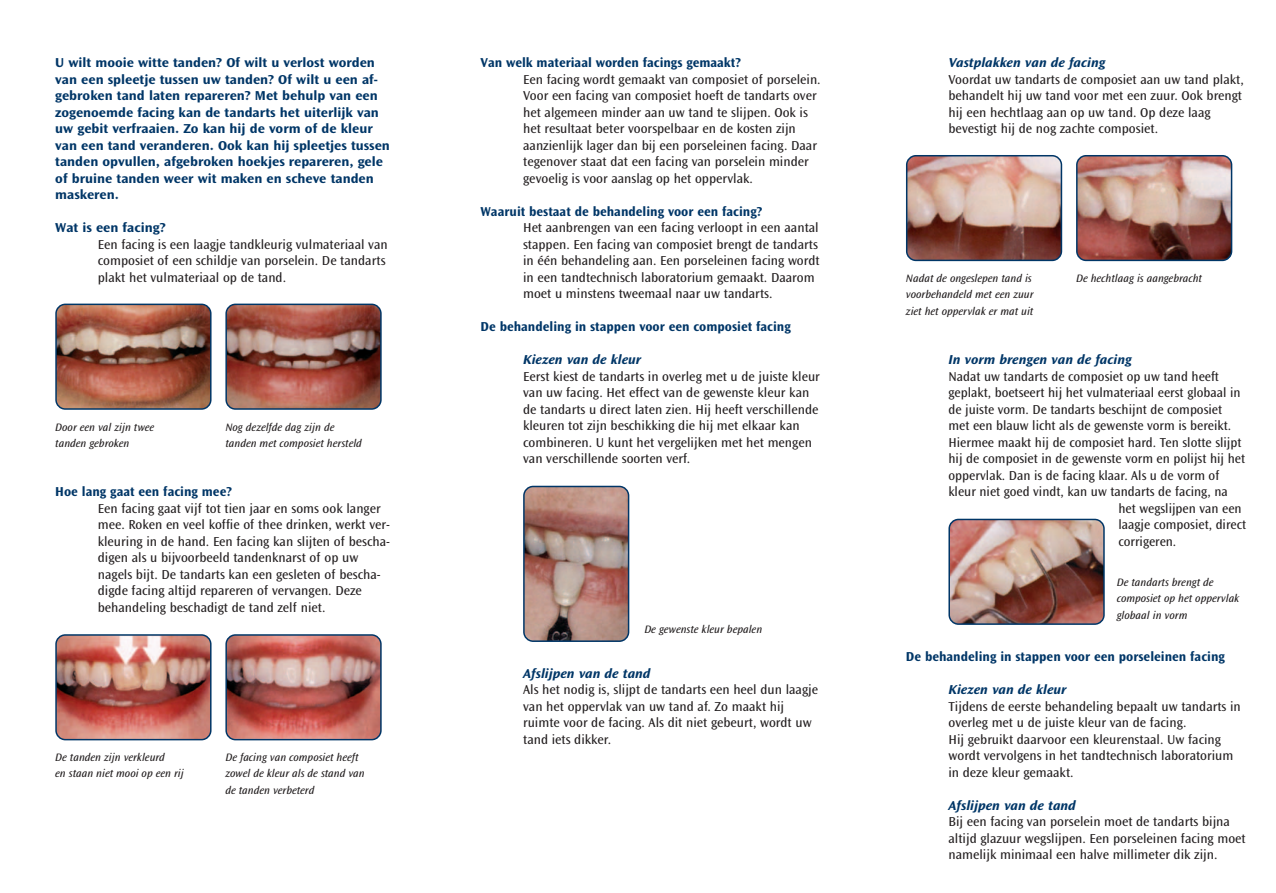
<style>
.page{position:relative;width:1276px;height:893px;background:#fff}
.page>*{position:absolute;margin:0;border:0;box-sizing:border-box;transform-origin:0 0}
.t1{font:13.5px/16.5px "Ocean Sans MM 403 475";color:#231f20}
.t2{font:13.5px/16.5px "Ocean Sans MM 648 572";color:#003667}
.t3{font:13.5px "Ocean Sans MM 648 475";color:#003667}
.t4{font:13.5px "Ocean Sans MM It 648 572";color:#003667}
.t5{font:11.25px/16.5px "Ocean Sans MM It 403 475";color:#231f20}
</style>
<div class="page">
<img style="left:55px;top:304px;width:156px;height:106px">
<img style="left:225px;top:304px;width:157px;height:106px">
<img style="left:55px;top:634px;width:156px;height:106px">
<img style="left:225px;top:634px;width:157px;height:106px">
<img style="left:523px;top:486px;width:106px;height:156px">
<svg style="left:906px;top:155px;width:156px;height:106px;background:#aa857c"></svg>
<img style="left:1076px;top:155px;width:156px;height:106px">
<img style="left:948px;top:519px;width:156px;height:106px">
<p class="t2" style="left:55px;top:56px;width:336px">U wilt mooie witte tanden? Of wilt u verlost worden van een spleetje tussen uw tanden? Of wilt u een af&shy;gebroken tand laten repareren? Met behulp van een zogenoemde facing kan de tandarts het uiterlijk van uw gebit verfraaien. Zo kan hij de vorm of de kleur van een tand veranderen. Ook kan hij spleetjes tussen tanden opvullen, afgebroken hoekjes repareren, gele of bruine tanden weer wit maken en scheve tanden maskeren.</p>
<p class="t2" style="left:55px;top:221px;width:112px">Wat is een facing?</p>
<p class="t1" style="left:98px;top:237px;width:291px">Een facing is een laagje tandkleurig vulmateriaal van composiet of een schildje van porselein. De tandarts plakt het vulmateriaal op de tand.</p>
<p class="t5" style="left:55px;top:419px;width:100px">Door een val zijn twee tanden gebroken</p>
<p class="t5" style="left:225px;top:419px;width:138px">Nog dezelfde dag zijn de tanden met composiet hersteld</p>
<p class="t3" style="left:55px;top:487px;width:178px">Hoe lang gaat een facing mee?</p>
<p class="t1" style="left:98px;top:501px;width:294px">Een facing gaat vijf tot tien jaar en soms ook langer mee. Roken en veel koffie of thee drinken, werkt ver&shy;kleuring in de hand. Een facing kan slijten of bescha&shy;digen als u bijvoorbeeld tandenknarst of op uw nagels bijt. De tandarts kan een gesleten of bescha&shy;digde facing altijd repareren of vervangen. Deze behandeling beschadigt de tand zelf niet.</p>
<p class="t5" style="left:55px;top:749px;width:130px">De tanden zijn verkleurd<br>en staan niet mooi op een rij</p>
<p class="t5" style="left:225px;top:749px;width:141px">De facing van composiet heeft zowel de kleur als de stand van de tanden verbeterd</p>
<p class="t3" style="left:480px;top:58px;width:262px">Van welk materiaal worden facings gemaakt?</p>
<p class="t1" style="left:523px;top:72px;width:299px">Een facing wordt gemaakt van composiet of porselein.<br>Voor een facing van composiet hoeft de tandarts over het algemeen minder aan uw tand te slijpen. Ook is het resultaat beter voorspelbaar en de kosten zijn aanzienlijk lager dan bij een porseleinen facing. Daar tegenover staat dat een facing van porselein minder gevoelig is voor aanslag op het oppervlak.</p>
<p class="t3" style="left:480px;top:206px;width:283px">Waaruit bestaat de behandeling voor een facing?</p>
<p class="t1" style="left:523px;top:221px;width:298px">Het aanbrengen van een facing verloopt in een aantal stappen. Een facing van composiet brengt de tandarts in één behandeling aan. Een porseleinen facing wordt in een tandtechnisch laboratorium gemaakt. Daarom moet u minstens tweemaal naar uw tandarts.</p>
<p class="t3" style="left:480px;top:322px;width:312px">De behandeling in stappen voor een composiet facing</p>
<p class="t4" style="left:523px;top:355px;width:119px">Kiezen van de kleur</p>
<p class="t1" style="left:523px;top:369px;width:298px">Eerst kiest de tandarts in overleg met u de juiste kleur van uw facing. Het effect van de gewenste kleur kan de tandarts u direct laten zien. Hij heeft verschillende kleuren tot zijn beschikking die hij met elkaar kan combineren. U kunt het vergelijken met het mengen van verschillende soorten verf.</p>
<p class="t5" style="left:644px;top:622px;width:119px">De gewenste kleur bepalen</p>
<p class="t4" style="left:523px;top:668px;width:129px">Afslijpen van de tand</p>
<p class="t1" style="left:523px;top:683px;width:296px">Als het nodig is, slijpt de tandarts een heel dun laagje van het oppervlak van uw tand af. Zo maakt hij ruimte voor de facing. Als dit niet gebeurt, wordt uw tand iets dikker.</p>
<p class="t4" style="left:948px;top:58px;width:158px">Vastplakken van de facing</p>
<p class="t1" style="left:948px;top:72px;width:297px">Voordat uw tandarts de composiet aan uw tand plakt, behandelt hij uw tand voor met een zuur. Ook brengt hij een hechtlaag aan op uw tand. Op deze laag bevestigt hij de nog zachte composiet.</p>
<p class="t5" style="left:906px;top:270px;width:129px">Nadat de ongeslepen tand is voorbehandeld met een zuur ziet het oppervlak er mat uit</p>
<p class="t5" style="left:1076px;top:270px;width:127px">De hechtlaag is aangebracht</p>
<p class="t4" style="left:948px;top:355px;width:185px">In vorm brengen van de facing</p>
<p class="t1" style="left:948px;top:369px;width:272px">Nadat uw tandarts de composiet op uw tand heeft</p>
<p class="t1" style="left:948px;top:386px;width:294px">geplakt, boetseert hij het vulmateriaal eerst globaal in</p>
<p class="t1" style="left:948px;top:402px;width:275px">de juiste vorm. De tandarts beschijnt de composiet</p>
<p class="t1" style="left:948px;top:419px;width:284px">met een blauw licht als de gewenste vorm is bereikt.</p>
<p class="t1" style="left:948px;top:435px;width:295px">Hiermee maakt hij de composiet hard. Ten slotte slijpt</p>
<p class="t1" style="left:948px;top:452px;width:298px">hij de composiet in de gewenste vorm en polijst hij het</p>
<p class="t1" style="left:948px;top:468px;width:272px">oppervlak. Dan is de facing klaar. Als u de vorm of</p>
<p class="t1" style="left:948px;top:485px;width:281px">kleur niet goed vindt, kan uw tandarts de facing, na</p>
<p class="t1" style="left:1118px;top:501px;width:125px">het wegslijpen van een</p>
<p class="t1" style="left:1118px;top:518px;width:129px">laagje composiet, direct</p>
<p class="t1" style="left:1118px;top:534px;width:59px">corrigeren.</p>
<p class="t5" style="left:1116px;top:574px;width:124px">De tandarts brengt de composiet op het oppervlak globaal in vorm</p>
<p class="t3" style="left:906px;top:652px;width:320px">De behandeling in stappen voor een porseleinen facing</p>
<p class="t4" style="left:948px;top:685px;width:119px">Kiezen van de kleur</p>
<p class="t1" style="left:948px;top:699px;width:294px">Tijdens de eerste behandeling bepaalt uw tandarts in overleg met u de juiste kleur van de facing.<br>Hij gebruikt daarvoor een kleurenstaal. Uw facing wordt vervolgens in het tandtechnisch laboratorium in deze kleur gemaakt.</p>
<p class="t4" style="left:948px;top:800px;width:129px">Afslijpen van de tand</p>
<p class="t1" style="left:948px;top:815px;width:299px">Bij een facing van porselein moet de tandarts bijna altijd glazuur wegslijpen. Een porseleinen facing moet namelijk minimaal een halve millimeter dik zijn.</p>
</div>
